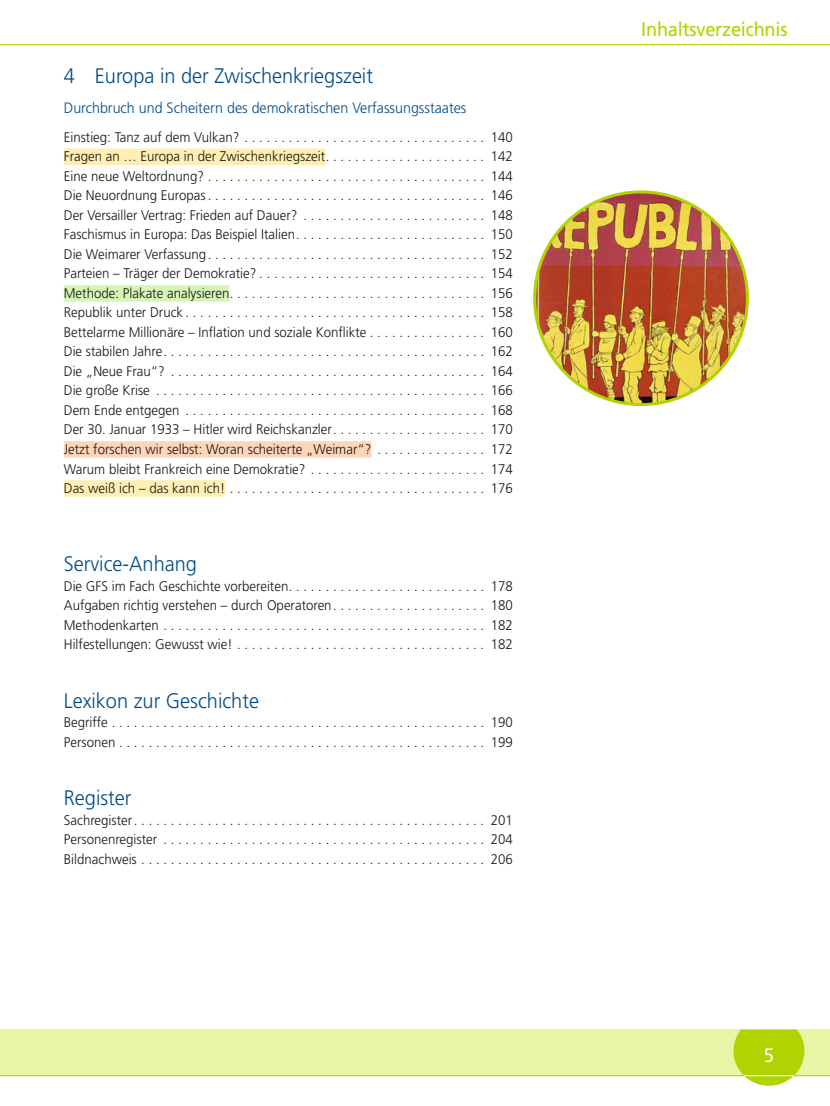
<style>
.page{position:relative;width:830px;height:1106px;background:#fff}
.page>*{position:absolute;margin:0;border:0;box-sizing:border-box;transform-origin:0 0}
.t1{font:300 21px "Frutiger LT Std";color:#004c8a;scale:.95 1}
.t2{font:19.5px "Frutiger LT Std";letter-spacing:-.01em;color:#afd401;scale:.93 1}
.t3{font:19.5px "Frutiger LT Std";color:#fff;scale:.95 1}
.t4{font:300 15px "Frutiger LT Std";color:#004c8a;scale:.95 1}
.t5{font:300 13.95px/19.5px "Frutiger LT Std";color:#151616;text-align:justify;scale:.95 1}
</style>
<div class="page">
<hr style="left:0;top:44px;width:829px;height:1px;background:#afd401">
<div style="left:0;top:1029px;width:829px;height:47px;background:#e8f5a6"></div>
<hr style="left:0;top:1075px;width:829px;height:1px;background:#afd401">
<svg style="left:733px;top:1029px;width:71px;height:56px;background:#bada24"></svg>
<div style="left:64px;top:149px;width:261px;height:16px;background:#ffefb3"></div>
<div style="left:64px;top:285px;width:165px;height:17px;background:#d8f5b8"></div>
<div style="left:64px;top:441px;width:307px;height:17px;background:#ffd5b8"></div>
<div style="left:64px;top:480px;width:161px;height:17px;background:#ffefb3"></div>
<img style="left:534px;top:192px;width:213px;height:212px;border-radius:50%">
<h1 class="t1" style="left:64px;top:68px;width:327px">4 Europa in der Zwischenkriegszeit</h1>
<p class="t4" style="left:64px;top:101px;width:425px">Durchbruch und Scheitern des demokratischen Verfassungsstaates</p>
<p class="t5" style="left:64px;top:128px;width:474px">Einstieg: Tanz auf dem Vulkan? . . . . . . . . . . . . . . . . . . . . . . . . . . . . . . . . . 140<br>Fragen an … Europa in der Zwischenkriegszeit. . . . . . . . . . . . . . . . . . . . . . 142<br>Eine neue Weltordnung? . . . . . . . . . . . . . . . . . . . . . . . . . . . . . . . . . . . . . . 144<br>Die Neuordnung Europas . . . . . . . . . . . . . . . . . . . . . . . . . . . . . . . . . . . . . . 146<br>Der Versailler Vertrag: Frieden auf Dauer? . . . . . . . . . . . . . . . . . . . . . . . . . 148<br>Faschismus in Europa: Das Beispiel Italien. . . . . . . . . . . . . . . . . . . . . . . . . . 150<br>Die Weimarer Verfassung. . . . . . . . . . . . . . . . . . . . . . . . . . . . . . . . . . . . . . 152<br>Parteien – Träger der Demokratie? . . . . . . . . . . . . . . . . . . . . . . . . . . . . . . . 154<br>Methode: Plakate analysieren. . . . . . . . . . . . . . . . . . . . . . . . . . . . . . . . . . . 156<br>Republik unter Druck . . . . . . . . . . . . . . . . . . . . . . . . . . . . . . . . . . . . . . . . . 158<br>Bettelarme Millionäre – Inflation und soziale Konflikte . . . . . . . . . . . . . . . . 160<br>Die stabilen Jahre. . . . . . . . . . . . . . . . . . . . . . . . . . . . . . . . . . . . . . . . . . . . 162<br>Die „Neue Frau“? . . . . . . . . . . . . . . . . . . . . . . . . . . . . . . . . . . . . . . . . . . . 164<br>Die große Krise . . . . . . . . . . . . . . . . . . . . . . . . . . . . . . . . . . . . . . . . . . . . . 166<br>Dem Ende entgegen . . . . . . . . . . . . . . . . . . . . . . . . . . . . . . . . . . . . . . . . . 168<br>Der 30. Januar 1933 – Hitler wird Reichskanzler. . . . . . . . . . . . . . . . . . . . . 170<br>Jetzt forschen wir selbst: Woran scheiterte „Weimar“? . . . . . . . . . . . . . . . 172<br>Warum bleibt Frankreich eine Demokratie? . . . . . . . . . . . . . . . . . . . . . . . . 174<br>Das weiß ich – das kann ich! . . . . . . . . . . . . . . . . . . . . . . . . . . . . . . . . . . . 176</p>
<h1 class="t1" style="left:64px;top:555px;width:141px">Service-Anhang</h1>
<p class="t5" style="left:64px;top:577px;width:474px">Die GFS im Fach Geschichte vorbereiten. . . . . . . . . . . . . . . . . . . . . . . . . . . 178<br>Aufgaben richtig verstehen – durch Operatoren. . . . . . . . . . . . . . . . . . . . . 180<br>Methodenkarten . . . . . . . . . . . . . . . . . . . . . . . . . . . . . . . . . . . . . . . . . . . . 182<br>Hilfestellungen: Gewusst wie! . . . . . . . . . . . . . . . . . . . . . . . . . . . . . . . . . . 182</p>
<h1 class="t1" style="left:64px;top:692px;width:207px">Lexikon zur Geschichte</h1>
<p class="t5" style="left:64px;top:713px;width:474px">Begriffe . . . . . . . . . . . . . . . . . . . . . . . . . . . . . . . . . . . . . . . . . . . . . . . . . . . 190<br>Personen . . . . . . . . . . . . . . . . . . . . . . . . . . . . . . . . . . . . . . . . . . . . . . . . . . 199</p>
<h1 class="t1" style="left:64px;top:789px;width:73px">Register</h1>
<p class="t5" style="left:64px;top:811px;width:474px">Sachregister. . . . . . . . . . . . . . . . . . . . . . . . . . . . . . . . . . . . . . . . . . . . . . . . 201<br>Personenregister . . . . . . . . . . . . . . . . . . . . . . . . . . . . . . . . . . . . . . . . . . . . 204<br>Bildnachweis . . . . . . . . . . . . . . . . . . . . . . . . . . . . . . . . . . . . . . . . . . . . . . . 206</p>
<h2 class="t2" style="left:641px;top:22px;width:159px">Inhaltsverzeichnis</h2>
<h2 class="t3" style="left:763px;top:1047px;width:12px">5</h2>
</div>
